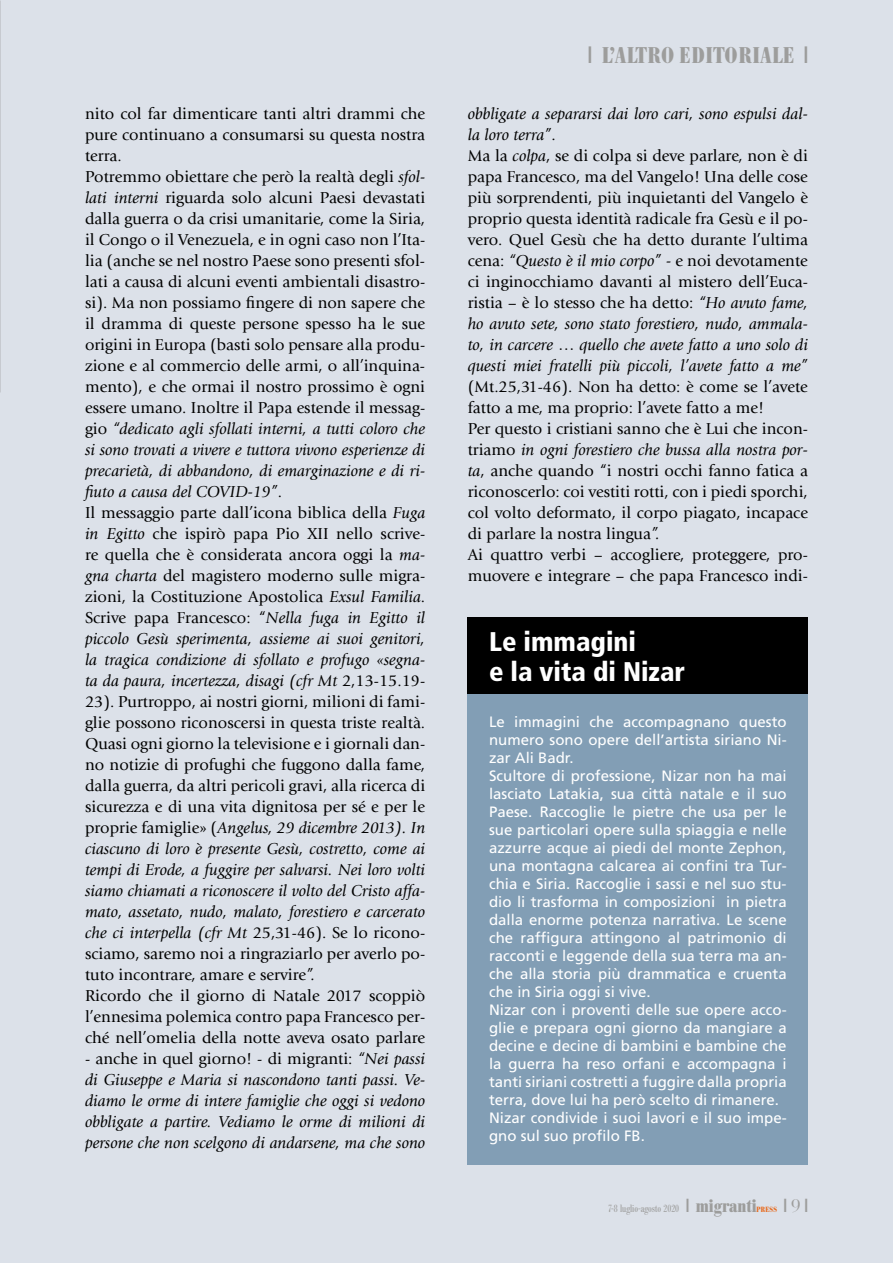
<style>
.page{position:relative;width:893px;height:1263px;background:#dce1e9}
.page>*{position:absolute;margin:0;border:0;box-sizing:border-box;transform-origin:0 0}
.t1{font:900 condensed 27px/30px "Frutiger";color:#fff}
.t2{font:700 condensed 22.5px "Bodoni BE";letter-spacing:.02em;color:#9d9d9c}
.t3{font:18px "False Positive BRK";color:#9d9d9c}
.t4{font:16.5px/21px "Giovanni";color:#000}
.t5{font:italic 16.5px/21px "Giovanni";color:#000;text-align:justify}
.t6{font:15px/18px "Frutiger";color:#fff}
.t7{font:condensed 10.5px "Bodoni BE";color:#9d9d9c}
.t8{font:700 condensed 7.5px "Bodoni BE";letter-spacing:.04em;color:#e76d23}
.s1{font-style:italic}
.s2{font-style:normal}
.s3{font-family:"False Positive BRK";font-weight:400;font-stretch:normal}
.s4{font-family:"False Positive BRK";font-stretch:normal;font-size:18px}
.s5{font-weight:700;font-size:18px}
.s6{font-family:"Bauer Bodoni Std"}
</style>
<div class="page">
<div style="left:468px;top:694px;width:340px;height:471px;background:#829eb5"></div>
<div style="left:468px;top:618px;width:340px;height:76px;background:#000"></div>
<p class="t4" style="left:85px;top:103px;width:342px">nito col far dimenticare tanti altri drammi che pure continuano a consumarsi su questa nostra terra.<br>Potremmo obiettare che però la realtà degli <span class="s1">sfol&shy;lati interni</span> riguarda solo alcuni Paesi devastati dalla guerra o da crisi umanitarie, come la Siria, il Congo o il Venezuela, e in ogni caso non l’Ita&shy;lia (anche se nel nostro Paese sono presenti sfol&shy;lati a causa di alcuni eventi ambientali disastro&shy;si). Ma non possiamo fingere di non sapere che il dramma di queste persone spesso ha le sue origini in Europa (basti solo pensare alla produ&shy;zione e al commercio delle armi, o all’inquina&shy;mento), e che ormai il nostro prossimo è ogni essere umano. Inoltre il Papa estende il messag&shy;gio <span class="s1">“dedicato agli sfollati interni, a tutti coloro che si sono trovati a vivere e tuttora vivono esperienze di precarietà, di abbandono, di emarginazione e di ri&shy;fiuto a causa del COVID-19”</span>.<br>Il messaggio parte dall’icona biblica della <span class="s1">Fuga in Egitto</span> che ispirò papa Pio XII nello scrive&shy;re quella che è considerata ancora oggi la <span class="s1">ma&shy;gna charta</span> del magistero moderno sulle migra&shy;zioni, la Costituzione Apostolica <span class="s1">Exsul Familia</span>.<br>Scrive papa Francesco: “<span class="s1">Nella fuga in Egitto il piccolo Gesù sperimenta, assieme ai suoi genitori, la tragica condizione di sfollato e profugo «segna&shy;ta da paura, incertezza, disagi (cfr Mt</span> 2,13-15.19- 23). Purtroppo, ai nostri giorni, milioni di fami&shy;glie possono riconoscersi in questa triste realtà.<br>Quasi ogni giorno la televisione e i giornali dan&shy;no notizie di profughi che fuggono dalla fame, dalla guerra, da altri pericoli gravi, alla ricerca di sicurezza e di una vita dignitosa per sé e per le proprie famiglie» (<span class="s1">Angelus, 29 dicembre 2013). In ciascuno di loro è presente Gesù, costretto, come ai tempi di Erode, a fuggire per salvarsi. Nei loro volti siamo chiamati a riconoscere il volto del Cristo affa&shy;mato, assetato, nudo, malato, forestiero e carcerato che ci interpella (cfr Mt</span> 25,31-46). Se lo ricono&shy;sciamo, saremo noi a ringraziarlo per averlo po&shy;tuto incontrare, amare e servire<span class="s1">”.<br></span>Ricordo che il giorno di Natale 2017 scoppiò l’ennesima polemica contro papa Francesco per&shy;ché nell’omelia della notte aveva osato parlare</p>
<p class="t5" style="left:85px;top:1048px;width:342px"><span class="s2">- anche in quel giorno! - di migranti:</span> “Nei passi di Giuseppe e Maria si nascondono tanti passi. Ve&shy;diamo le orme di intere famiglie che oggi si vedono obbligate a partire. Vediamo le orme di milioni di persone che non scelgono di andarsene, ma che sono</p>
<h2 class="t2" style="left:588px;top:43px;width:221px"><span class="s3">1</span> L’ALTRO EDITORIALE <span class="s3">1</span></h2>
<p class="t4" style="left:468px;top:103px;width:342px"><span class="s1">obbligate a separarsi dai loro cari, sono espulsi dal&shy;la loro terra”</span>.<br>Ma la <span class="s1">colpa</span>, se di colpa si deve parlare, non è di papa Francesco, ma del Vangelo! Una delle cose più sorprendenti, più inquietanti del Vangelo è proprio questa identità radicale fra Gesù e il po&shy;vero. Quel Gesù che ha detto durante l’ultima cena: <span class="s1">“Questo è il mio corpo” -</span> e noi devotamente ci inginocchiamo davanti al mistero dell’Euca&shy;ristia – è lo stesso che ha detto: <span class="s1">“Ho avuto fame, ho avuto sete, sono stato forestiero, nudo, ammala&shy;to, in carcere … quello che avete fatto a uno solo di questi miei fratelli più piccoli, l’avete fatto a me”</span></p>
<p class="t4" style="left:468px;top:376px;width:342px">(Mt.25,31-46). Non ha detto: è come se l’avete fatto a me, ma proprio: l’avete fatto a me!<br>Per questo i cristiani sanno che è Lui che incon&shy;triamo <span class="s1">in ogni forestiero che bussa alla nostra por&shy;ta</span>, anche quando “i nostri occhi fanno fatica a riconoscerlo: coi vestiti rotti, con i piedi sporchi, col volto deformato, il corpo piagato, incapace di parlare la nostra lingua<span class="s1">”.<br></span>Ai quattro verbi – accogliere, proteggere, pro&shy;muovere e integrare – che papa Francesco indi-</p>
<h1 class="t1" style="left:489px;top:627px;width:198px">Le immagini<br>e la vita di Nizar</h1>
<p class="t6" style="left:489px;top:713px;width:299px">Le immagini che accompagnano questo numero sono opere dell’artista siriano Ni&shy;zar Ali Badr.<br>Scultore di professione, Nizar non ha mai lasciato Latakia, sua città natale e il suo Paese. Raccoglie le pietre che usa per le sue particolari opere sulla spiaggia e nelle azzurre acque ai piedi del monte Zephon, una montagna calcarea ai confini tra Tur&shy;chia e Siria. Raccoglie i sassi e nel suo stu&shy;dio li trasforma in composizioni in pietra dalla enorme potenza narrativa. Le scene che raffigura attingono al patrimonio di racconti e leggende della sua terra ma an&shy;che alla storia più drammatica e cruenta che in Siria oggi si vive.<br>Nizar con i proventi delle sue opere acco&shy;glie e prepara ogni giorno da mangiare a decine e decine di bambini e bambine che la guerra ha reso orfani e accompagna i tanti siriani costretti a fuggire dalla propria terra, dove lui ha però scelto di rimanere.<br>Nizar condivide i suoi lavori e il suo impe&shy;gno sul suo profilo FB.</p>
<p class="t7" style="left:608px;top:1203px;width:150px">7-8 luglio-agosto 2020 <span class="s4">1</span> <span class="s5">migranti</span></p>
<p class="t8" style="left:756px;top:1205px;width:22px">PRESS</p>
<p class="t3" style="left:784px;top:1196px;width:26px">1<span class="s6">9</span>1</p>
</div>
